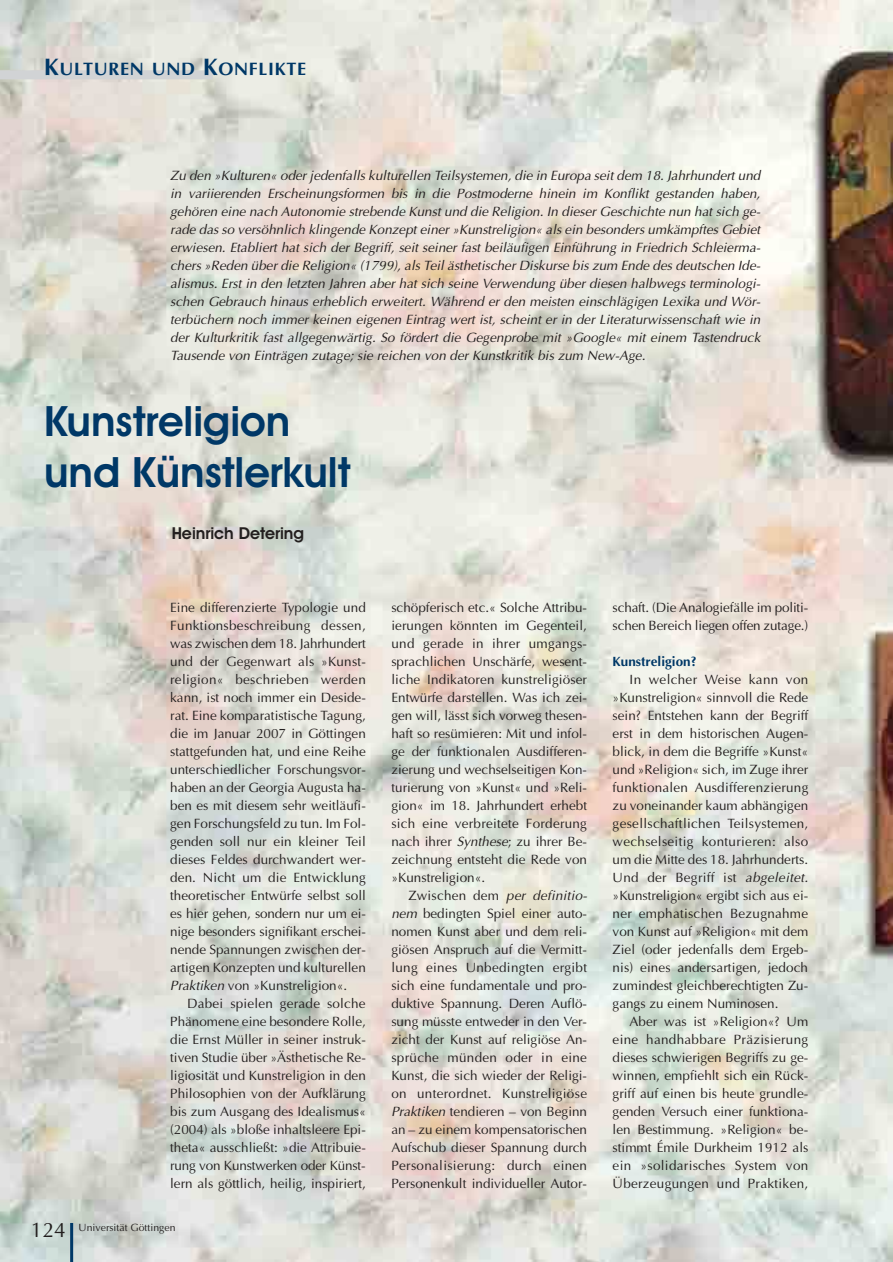
<style>
.page{position:relative;width:893px;height:1262px;background:#fff}
.page>*{position:absolute;margin:0;border:0;box-sizing:border-box;transform-origin:0 0}
.t1{font:600 42px/50.4px "Avant Garde IT Cby BT";color:#003867}
.t2{font:21px "Optima";color:#231f1f}
.t3{font:700 18px "Optima";letter-spacing:.035em;color:#003867}
.t4{font:600 16.5px "Avant Garde IT Cby BT";color:#231f1f}
.t5{font:13.5px/18px "Optima";color:#231f1f;text-align:justify}
.t6{font:italic 13.5px/18px "Optima";color:#231f1f;text-align:justify}
.t7{font:700 13.5px "Optima";color:#003867}
.t8{font:10.5px "Optima";color:#231f1f}
.s1{font-size:24px}
.s2{font-style:italic}
</style>
<div class="page">
<img style="left:0;top:0;width:892px;height:1261px">
<hr style="left:70px;top:1222px;width:3px;height:39px;background:#003867">
<div style="left:0;top:70px;width:213px;height:9px;background:#d1d3d5"></div>
<h3 class="t3" style="left:44px;top:61px;width:263px"><span class="s1">K</span>ULTUREN UND <span class="s1">K</span>ONFLIKTE</h3>
<p class="t6" style="left:170px;top:168px;width:591px">Zu den »Kulturen« oder jedenfalls kulturellen Teilsystemen, die in Europa seit dem 18. Jahrhundert und in variierenden Erscheinungsformen bis in die Postmoderne hinein im Konflikt gestanden haben, gehören eine nach Autonomie strebende Kunst und die Religion. In dieser Geschichte nun hat sich ge&shy;rade das so versöhnlich klingende Konzept einer »Kunstreligion« als ein besonders umkämpftes Gebiet erwiesen. Etabliert hat sich der Begriff, seit seiner fast beiläufigen Einführung in Friedrich Schleierma&shy;chers »Reden über die Religion« (1799), als Teil ästhetischer Diskurse bis zum Ende des deutschen Ide&shy;alismus. Erst in den letzten Jahren aber hat sich seine Verwendung über diesen halbwegs terminologi&shy;schen Gebrauch hinaus erheblich erweitert. Während er den meisten einschlägigen Lexika und Wör&shy;terbüchern noch immer keinen eigenen Eintrag wert ist, scheint er in der Literaturwissenschaft wie in der Kulturkritik fast allgegenwärtig. So fördert die Gegenprobe mit »Google« mit einem Tastendruck Tausende von Einträgen zutage; sie reichen von der Kunstkritik bis zum New-Age.</p>
<h1 class="t1" style="left:44px;top:401px;width:308px">Kunstreligion und Künstlerkult</h1>
<p class="t4" style="left:172px;top:527px;width:134px">Heinrich Detering</p>
<h2 class="t2" style="left:31px;top:1221px;width:37px">124</h2>
<p class="t5" style="left:170px;top:600px;width:197px">Eine differenzierte Typologie und Funktionsbeschreibung dessen, was zwischen dem 18. Jahrhundert und der Gegenwart als »Kunst&shy;religion« beschrieben werden kann, ist noch immer ein Deside&shy;rat. Eine komparatistische Tagung, die im Januar 2007 in Göttingen stattgefunden hat, und eine Reihe unterschiedlicher Forschungsvor&shy;haben an der Georgia Augusta ha&shy;ben es mit diesem sehr weitläufi&shy;gen Forschungsfeld zu tun. Im Fol&shy;genden soll nur ein kleiner Teil dieses Feldes durchwandert wer&shy;den. Nicht um die Entwicklung theoretischer Entwürfe selbst soll es hier gehen, sondern nur um ei&shy;nige besonders signifikant erschei&shy;nende Spannungen zwischen der&shy;artigen Konzepten und kulturellen <span class="s2">Praktiken</span> von »Kunstreligion«.</p>
<p class="t5" style="left:170px;top:996px;width:197px;text-indent:17px">Dabei spielen gerade solche Phänomene eine besondere Rolle, die Ernst Müller in seiner instruk&shy;tiven Studie über »Ästhetische Re&shy;ligiosität und Kunstreligion in den Philosophien von der Aufklärung bis zum Ausgang des Idealismus« (2004) als »bloße inhaltsleere Epi&shy;theta« ausschließt: »die Attribuie&shy;rung von Kunstwerken oder Künst&shy;lern als göttlich, heilig, inspiriert,</p>
<p class="t8" style="left:79px;top:1223px;width:98px">Universität Göttingen</p>
<p class="t5" style="left:391px;top:600px;width:197px">schöpferisch etc.« Solche Attribu&shy;ierungen könnten im Gegenteil, und gerade in ihrer umgangs&shy;sprachlichen Unschärfe, wesent&shy;liche Indikatoren kunstreligiöser Entwürfe darstellen. Was ich zei&shy;gen will, lässt sich vorweg thesen&shy;haft so resümieren: Mit und infol&shy;ge der funktionalen Ausdifferen&shy;zierung und wechselseitigen Kon&shy;turierung von »Kunst« und »Reli&shy;gion« im 18. Jahrhundert erhebt sich eine verbreitete Forderung nach ihrer <span class="s2">Synthese</span>; zu ihrer Be&shy;zeichnung entsteht die Rede von »Kunstreligion«.</p>
<p class="t5" style="left:391px;top:888px;width:197px;text-indent:17px">Zwischen dem <span class="s2">per definitio&shy;nem</span> bedingten Spiel einer auto&shy;nomen Kunst aber und dem reli&shy;giösen Anspruch auf die Vermitt&shy;lung eines Unbedingten ergibt sich eine fundamentale und pro&shy;duktive Spannung. Deren Auflö&shy;sung müsste entweder in den Ver&shy;zicht der Kunst auf religiöse An&shy;sprüche münden oder in eine Kunst, die sich wieder der Religi&shy;on unterordnet. Kunstreligiöse <span class="s2">Praktiken</span> tendieren – von Beginn an – zu einem kompensatorischen Aufschub dieser Spannung durch Personalisierung: durch einen Personenkult individueller Autor-</p>
<p class="t5" style="left:612px;top:599px;width:197px">schaft. (Die Analogiefälle im politi&shy;schen Bereich liegen offen zutage.)</p>
<p class="t7" style="left:612px;top:656px;width:86px">Kunstreligion?</p>
<p class="t5" style="left:612px;top:671px;width:197px;text-indent:17px">In welcher Weise kann von »Kunstreligion« sinnvoll die Rede sein? Entstehen kann der Begriff erst in dem historischen Augen&shy;blick, in dem die Begriffe »Kunst« und »Religion« sich, im Zuge ihrer funktionalen Ausdifferenzierung zu voneinander kaum abhängigen gesellschaftlichen Teilsystemen, wechselseitig konturieren: also um die Mitte des 18. Jahrhunderts.<br>Und der Begriff ist <span class="s2">abgeleitet. </span>»Kunstreligion« ergibt sich aus ei&shy;ner emphatischen Bezugnahme von Kunst auf »Religion« mit dem Ziel (oder jedenfalls dem Ergeb&shy;nis) eines andersartigen, jedoch zumindest gleichberechtigten Zu&shy;gangs zu einem Numinosen.</p>
<p class="t5" style="left:612px;top:1013px;width:197px;text-indent:17px">Aber was ist »Religion«? Um eine handhabbare Präzisierung dieses schwierigen Begriffs zu ge&shy;winnen, empfiehlt sich ein Rück&shy;griff auf einen bis heute grundle&shy;genden Versuch einer funktiona&shy;len Bestimmung. »Religion« be&shy;stimmt Émile Durkheim 1912 als ein »solidarisches System von Überzeugungen und Praktiken,</p>
</div>
